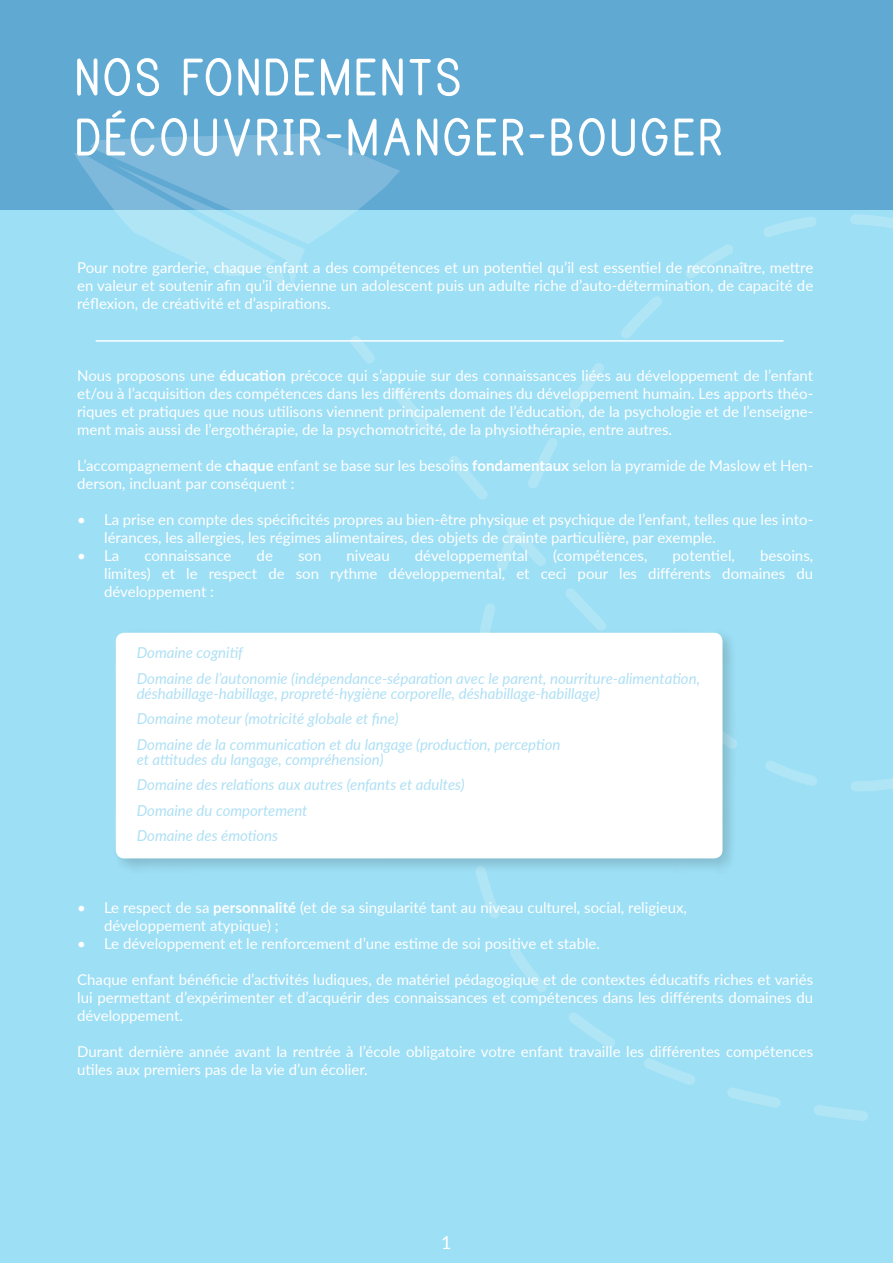
<style>
.page{position:relative;width:893px;height:1263px;background:#fff}
.page>*{position:absolute;margin:0;border:0;box-sizing:border-box;transform-origin:0 0}
.t1{font:700 60px/60px "Print";color:#fff}
.t2{font:18px "Lato";color:#fff}
.t3{font:15px/18px "Lato";color:#fff;text-align:justify}
.t4{font:italic 15px/25.5px "Lato";color:#afe0f5}
.s1{font-weight:700}
</style>
<div class="page">
<div style="left:0;top:210px;width:893px;height:1053px;background:#9ddff5"></div>
<div style="left:0;top:0;width:893px;height:210px;background:#5fa9d3"></div>
<svg style="left:74px;top:133px;width:326px;height:157px;background:#8dcbe7"></svg>
<svg style="left:350px;top:336px;width:25px;height:27px"></svg>
<svg style="left:620px;top:296px;width:42px;height:42px;background:#a2e0f5"></svg>
<svg style="left:475px;top:603px;width:21px;height:26px"></svg>
<svg style="left:851px;top:777px;width:42px;height:14px"></svg>
<svg style="left:568px;top:1012px;width:48px;height:36px;background:#a2e0f5"></svg>
<svg style="left:475px;top:873px;width:25px;height:45px"></svg>
<svg style="left:765px;top:760px;width:53px;height:26px"></svg>
<svg style="left:509px;top:947px;width:38px;height:45px;background:#a2e0f5"></svg>
<svg style="left:850px;top:214px;width:43px;height:16px"></svg>
<svg style="left:813px;top:1105px;width:55px;height:16px"></svg>
<svg style="left:392px;top:387px;width:39px;height:45px;background:#a2e0f5"></svg>
<svg style="left:643px;top:1058px;width:53px;height:27px"></svg>
<svg style="left:763px;top:217px;width:54px;height:20px"></svg>
<svg style="left:685px;top:244px;width:49px;height:34px;background:#a3e0f5"></svg>
<svg style="left:496px;top:519px;width:50px;height:52px;background:#a3e1f5"></svg>
<svg style="left:448px;top:455px;width:40px;height:45px;background:#a2e0f5"></svg>
<svg style="left:568px;top:363px;width:37px;height:47px;background:#a2e0f5"></svg>
<svg style="left:527px;top:438px;width:31px;height:50px;background:#a3e1f5"></svg>
<svg style="left:727px;top:1087px;width:54px;height:21px"></svg>
<svg style="left:565px;top:588px;width:42px;height:41px;background:#a2e0f5"></svg>
<div style="left:112px;top:629px;width:626px;height:244px;background:#000;opacity:.15"></div>
<div style="left:116px;top:633px;width:606px;height:225px;background:#fff;border-radius:9px"></div>
<hr style="left:96px;top:340px;width:687px;height:2px;background:#fff">
<h1 class="t1" style="left:74px;top:49px;width:651px">NOS FONDEMENTS<br>DÉCOUVRIR-MANGER-BOUGER</h1>
<p class="t3" style="left:77px;top:257px;width:738px">Pour notre garderie, chaque enfant a des compétences et un potentiel qu’il est essentiel de reconnaître, mettre en valeur et soutenir afin qu’il devienne un adolescent puis un adulte riche d’auto-détermination, de capacité de réflexion, de créativité et d’aspirations.</p>
<p class="t3" style="left:77px;top:365px;width:738px">Nous proposons une <span class="s1">éducation</span> précoce qui s’appuie sur des connaissances liées au développement de l’enfant et/ou à l’acquisition des compétences dans les différents domaines du développement humain. Les apports théo&shy;riques et pratiques que nous utilisons viennent principalement de l’éducation, de la psychologie et de l’enseigne&shy;ment mais aussi de l’ergothérapie, de la psychomotricité, de la physiothérapie, entre autres.</p>
<p class="t3" style="left:77px;top:455px;width:738px">L’accompagnement de <span class="s1">chaque</span> enfant se base sur les besoins <span class="s1">fondamentaux</span> selon la pyramide de Maslow et Hen&shy;derson, incluant par conséquent :</p>
<p class="t3" style="left:104px;top:509px;width:711px;text-indent:-27px">• La prise en compte des spécificités propres au bien-être physique et psychique de l’enfant, telles que les into&shy;lérances, les allergies, les régimes alimentaires, des objets de crainte particulière, par exemple.</p>
<p class="t3" style="left:77px;top:545px;width:44px">• La</p>
<p class="t3" style="left:144px;top:545px;width:89px">connaissance</p>
<p class="t3" style="left:257px;top:545px;width:18px">de</p>
<p class="t3" style="left:298px;top:545px;width:25px">son</p>
<p class="t3" style="left:346px;top:545px;width:45px">niveau</p>
<p class="t3" style="left:415px;top:545px;width:115px">développemental</p>
<p class="t3" style="left:553px;top:545px;width:96px">(compétences,</p>
<p class="t3" style="left:672px;top:545px;width:64px">potentiel,</p>
<p class="t3" style="left:104px;top:545px;width:711px;text-indent:656px">besoins, limites) et le respect de son rythme développemental, et ceci pour les différents domaines du développement :</p>
<p class="t4" style="left:137px;top:639px;width:565px">Domaine cognitif<br>Domaine de l’autonomie (indépendance-séparation avec le parent, nourriture-alimentation,</p>
<p class="t4" style="left:137px;top:680px;width:465px">déshabillage-habillage, propreté-hygiène corporelle, déshabillage-habillage)<br>Domaine moteur (motricité globale et fine)<br>Domaine de la communication et du langage (production, perception</p>
<p class="t4" style="left:137px;top:746px;width:330px">et attitudes du langage, compréhension)<br>Domaine des relations aux autres (enfants et adultes)<br>Domaine du comportement<br>Domaine des émotions</p>
<p class="t3" style="left:104px;top:898px;width:584px;text-indent:-27px">• Le respect de sa <span class="s1">personnalité</span> (et de sa singularité tant au niveau culturel, social, religieux, développement atypique) ;</p>
<p class="t3" style="left:77px;top:934px;width:524px">• Le développement et le renforcement d’une estime de soi positive et stable.</p>
<p class="t3" style="left:77px;top:970px;width:738px">Chaque enfant bénéficie d’activités ludiques, de matériel pédagogique et de contextes éducatifs riches et variés lui permettant d’expérimenter et d’acquérir des connaissances et compétences dans les différents domaines du développement.</p>
<p class="t3" style="left:77px;top:1042px;width:738px">Durant dernière année avant la rentrée à l’école obligatoire votre enfant travaille les différentes compétences utiles aux premiers pas de la vie d’un écolier.</p>
<p class="t2" style="left:441px;top:1229px;width:12px">1</p>
</div>
